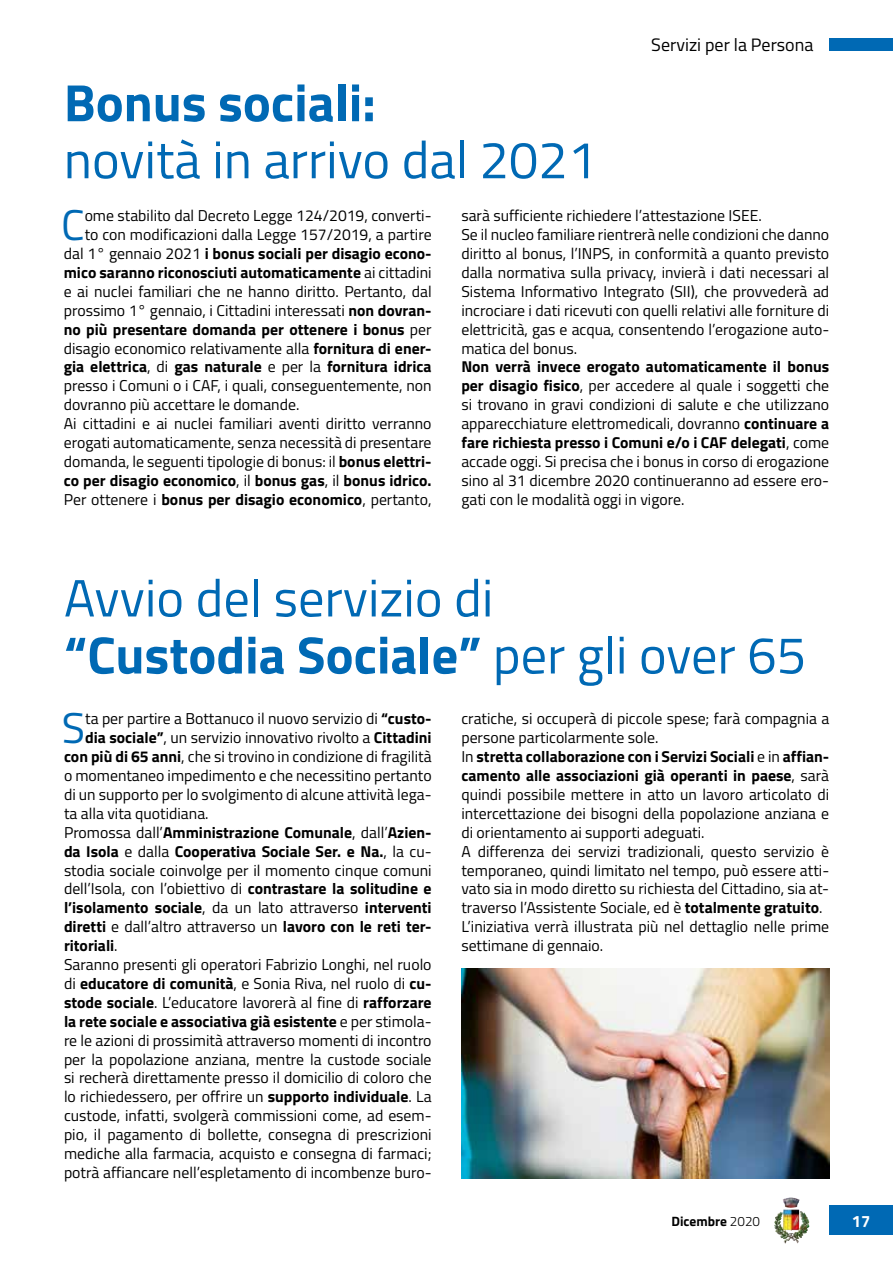
<style>
.page{position:relative;width:893px;height:1263px;background:#fff}
.page>*{position:absolute;margin:0;border:0;box-sizing:border-box;transform-origin:0 0}
.t1{font:52.5px/57px "Titillium";color:#0069b4}
.t2{font:700 52.5px "Titillium";color:#0069b4}
.t3{font:43.05px "Titillium";color:#0069b4}
.t4{font:18px "Titillium";color:#000}
.t5{font:700 16.5px "Titillium";color:#fff}
.t6{font:15.75px/18.9px "Titillium";color:#000}
.t7{font:700 15.75px "Titillium";color:#000}
.t8{font:700 13.5px "Titillium";color:#000}
.s1{font-weight:700}
.s2{font-weight:400}
.s3{font-weight:300}
</style>
<div class="page">
<img style="left:783px;top:1197px;width:13px;height:11px">
<div style="left:829px;top:1205px;width:64px;height:30px;background:#0069b4"></div>
<div style="left:829px;top:38px;width:64px;height:13px;background:#0069b4"></div>
<img style="left:461px;top:968px;width:368px;height:210px">
<p class="t4" style="left:651px;top:31px;width:164px">Servizi per la Persona</p>
<h1 class="t2" style="left:64px;top:63px;width:313px">Bonus sociali:</h1>
<h1 class="t1" style="left:64px;top:129px;width:535px">novità in arrivo dal 2021</h1>
<h2 class="t3" style="left:61px;top:194px;width:25px">C</h2>
<p class="t6" style="left:85px;top:205px;width:348px">ome stabilito dal Decreto Legge 124/2019, converti-</p>
<p class="t6" style="left:461px;top:205px;width:369px">sarà sufficiente richiedere l’attestazione ISEE.<br>Se il nucleo familiare rientrerà nelle condizioni che danno diritto al bonus, l’INPS, in conformità a quanto previsto dalla normativa sulla privacy, invierà i dati necessari al Sistema Informativo Integrato (SII), che provvederà ad incrociare i dati ricevuti con quelli relativi alle forniture di elettricità, gas e acqua, consentendo l’erogazione auto&shy;matica del bonus.</p>
<p class="t6" style="left:461px;top:357px;width:369px;text-align:justify"><span class="s1">Non verrà invece erogato automaticamente il bonus per disagio fisico</span>, per accedere al quale i soggetti che si trovano in gravi condizioni di salute e che utilizzano apparecchiature elettromedicali, dovranno <span class="s1">continuare a fare richiesta presso i Comuni e/o i CAF delegati</span>, come accade oggi. Si precisa che i bonus in corso di erogazione sino al 31 dicembre 2020 continueranno ad essere ero&shy;gati con le modalità oggi in vigore.</p>
<p class="t6" style="left:85px;top:224px;width:348px">to con modificazioni dalla Legge 157/2019, a partire</p>
<p class="t7" style="left:64px;top:241px;width:369px"><span class="s2">dal 1° gennaio 2021</span> i bonus sociali per disagio econo-</p>
<p class="t7" style="left:64px;top:260px;width:369px">mico saranno riconosciuti automaticamente <span class="s2">ai cittadini</span></p>
<p class="t6" style="left:64px;top:281px;width:369px">e ai nuclei familiari che ne hanno diritto. Pertanto, dal</p>
<p class="t6" style="left:64px;top:300px;width:369px">prossimo 1° gennaio, i Cittadini interessati <span class="s1">non dovran-</span></p>
<p class="t7" style="left:64px;top:317px;width:369px">no più presentare domanda per ottenere i bonus <span class="s2">per</span></p>
<p class="t6" style="left:64px;top:338px;width:369px">disagio economico relativamente alla <span class="s1">fornitura di ener-</span></p>
<p class="t7" style="left:64px;top:355px;width:369px">gia elettrica<span class="s2">, di</span> gas naturale <span class="s2">e per la</span> fornitura idrica</p>
<p class="t6" style="left:64px;top:376px;width:369px">presso i Comuni o i CAF, i quali, conseguentemente, non</p>
<p class="t6" style="left:64px;top:394px;width:237px">dovranno più accettare le domande.</p>
<p class="t6" style="left:64px;top:413px;width:369px">Ai cittadini e ai nuclei familiari aventi diritto verranno</p>
<p class="t6" style="left:64px;top:432px;width:369px">erogati automaticamente, senza necessità di presentare</p>
<p class="t6" style="left:64px;top:451px;width:369px">domanda, le seguenti tipologie di bonus: il <span class="s1">bonus elettri-</span></p>
<p class="t7" style="left:64px;top:468px;width:369px">co per disagio economico<span class="s2">, il</span> bonus gas<span class="s2">, il</span> bonus idrico.</p>
<p class="t7" style="left:64px;top:487px;width:369px"><span class="s2">Per ottenere i</span> bonus per disagio economico<span class="s2">, pertanto,</span></p>
<h1 class="t1" style="left:64px;top:567px;width:743px">Avvio del servizio di<br><span class="s1">“Custodia Sociale”</span> per gli over 65</h1>
<h2 class="t3" style="left:62px;top:697px;width:25px">S</h2>
<p class="t6" style="left:85px;top:708px;width:348px">ta per partire a Bottanuco il nuovo servizio di <span class="s1">“custo-</span></p>
<p class="t6" style="left:461px;top:708px;width:369px">cratiche, si occuperà di piccole spese; farà compagnia a persone particolarmente sole.<br>In <span class="s1">stretta collaborazione con i Servizi Sociali</span> e in <span class="s1">affian&shy;camento alle associazioni già operanti in paese</span>, sarà quindi possibile mettere in atto un lavoro articolato di intercettazione dei bisogni della popolazione anziana e di orientamento ai supporti adeguati.<br>A differenza dei servizi tradizionali, questo servizio è temporaneo, quindi limitato nel tempo, può essere atti&shy;vato sia in modo diretto su richiesta del Cittadino, sia at&shy;traverso l’Assistente Sociale, ed è <span class="s1">totalmente gratuito</span>.<br>L’iniziativa verrà illustrata più nel dettaglio nelle prime settimane di gennaio.</p>
<p class="t6" style="left:85px;top:727px;width:348px"><span class="s1">dia sociale”</span>, un servizio innovativo rivolto a <span class="s1">Cittadini</span></p>
<p class="t6" style="left:64px;top:746px;width:369px"><span class="s1">con più di 65 anni</span>, che si trovino in condizione di fragilità</p>
<p class="t6" style="left:64px;top:765px;width:369px">o momentaneo impedimento e che necessitino pertanto</p>
<p class="t6" style="left:64px;top:784px;width:369px">di un supporto per lo svolgimento di alcune attività lega-</p>
<p class="t6" style="left:64px;top:803px;width:146px">ta alla vita quotidiana.</p>
<p class="t7" style="left:64px;top:820px;width:369px"><span class="s2">Promossa dall’</span>Amministrazione Comunale<span class="s2">, dall’</span>Azien-</p>
<p class="t7" style="left:64px;top:839px;width:369px">da Isola <span class="s2">e dalla</span> Cooperativa Sociale Ser. e Na.<span class="s2">, la cu-</span></p>
<p class="t6" style="left:64px;top:860px;width:369px">stodia sociale coinvolge per il momento cinque comuni</p>
<p class="t6" style="left:64px;top:879px;width:369px">dell’Isola, con l’obiettivo di <span class="s1">contrastare la solitudine e</span></p>
<p class="t7" style="left:64px;top:896px;width:369px">l’isolamento sociale<span class="s2">, da un lato attraverso</span> interventi</p>
<p class="t7" style="left:64px;top:915px;width:369px">diretti <span class="s2">e dall’altro attraverso un</span> lavoro con le reti ter-</p>
<p class="t7" style="left:64px;top:933px;width:55px">ritoriali<span class="s2">.</span></p>
<p class="t6" style="left:64px;top:954px;width:369px">Saranno presenti gli operatori Fabrizio Longhi, nel ruolo</p>
<p class="t6" style="left:64px;top:973px;width:369px">di <span class="s1">educatore di comunità</span>, e Sonia Riva, nel ruolo di <span class="s1">cu-</span></p>
<p class="t6" style="left:64px;top:992px;width:369px"><span class="s1">stode sociale</span>. L’educatore lavorerà al fine di <span class="s1">rafforzare</span></p>
<p class="t7" style="left:64px;top:1009px;width:369px">la rete sociale e associativa già esistente <span class="s2">e per stimola-</span></p>
<p class="t6" style="left:64px;top:1030px;width:369px">re le azioni di prossimità attraverso momenti di incontro</p>
<p class="t6" style="left:64px;top:1049px;width:369px">per la popolazione anziana, mentre la custode sociale</p>
<p class="t6" style="left:64px;top:1068px;width:369px">si recherà direttamente presso il domicilio di coloro che</p>
<p class="t6" style="left:64px;top:1086px;width:369px">lo richiedessero, per offrire un <span class="s1">supporto individuale</span>. La</p>
<p class="t6" style="left:64px;top:1105px;width:369px">custode, infatti, svolgerà commissioni come, ad esem-</p>
<p class="t6" style="left:64px;top:1124px;width:369px">pio, il pagamento di bollette, consegna di prescrizioni</p>
<p class="t6" style="left:64px;top:1143px;width:369px">mediche alla farmacia, acquisto e consegna di farmaci;</p>
<p class="t6" style="left:64px;top:1162px;width:369px">potrà affiancare nell’espletamento di incombenze buro-</p>
<p class="t8" style="left:671px;top:1210px;width:90px">Dicembre <span class="s3">2020</span></p>
<p class="t5" style="left:852px;top:1208px;width:20px">17</p>
</div>
